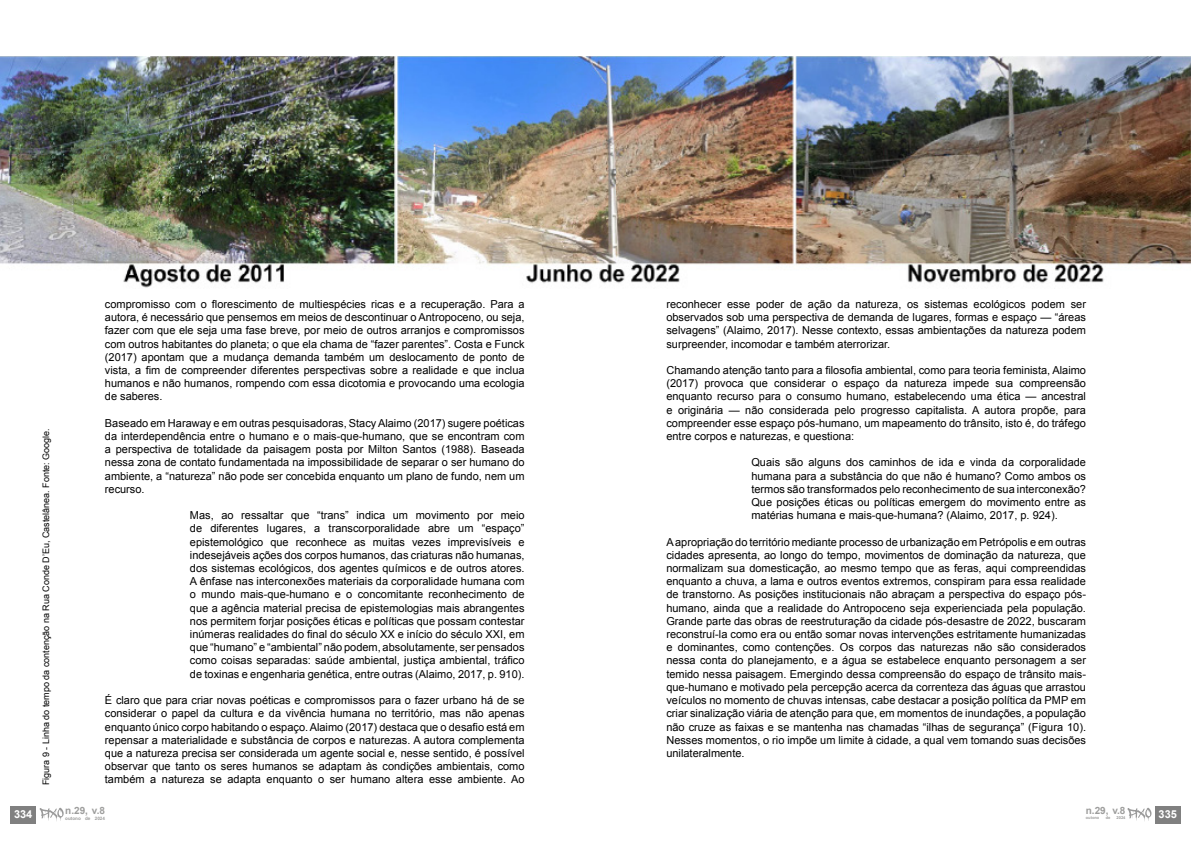
<style>
.page{position:relative;width:1191px;height:842px;background:#fff}
.page>*{position:absolute;margin:0;border:0;box-sizing:border-box;transform-origin:0 0}
.t1{font:11px/13.2px "Arial";color:#000;text-align:justify}
.t2{font:700 11px "Arial";color:#fff}
.t3{font:700 10px "Arial";color:#9d9d9c}
.t4{font:9px "Arial";color:#000}
.t5{font:700 4.6px "Arial";color:#9d9d9c}
.t6{font:700 4px "Arial";color:#9d9d9c}
</style>
<div class="page">
<img style="left:0;top:57px;width:1191px;height:231px">
<div style="left:11px;top:806px;width:25px;height:17px;background:#808080"></div>
<svg style="left:40px;top:808px;width:24px;height:13px"></svg>
<div style="left:1155px;top:806px;width:25px;height:17px;background:#808080"></div>
<svg style="left:1127px;top:808px;width:24px;height:13px"></svg>
<p class="t4" style="left:40px;top:785px;width:359px;rotate:-90deg">Figura 9 - Linha do tempo da contenção na Rua Conde D’Eu, Castelânea. Fonte: Google.</p>
<p class="t1" style="left:105px;top:298px;width:421px">compromisso com o florescimento de multiespécies ricas e a recuperação. Para a autora, é necessário que pensemos em meios de descontinuar o Antropoceno, ou seja, fazer com que ele seja uma fase breve, por meio de outros arranjos e compromissos com outros habitantes do planeta; o que ela chama de “fazer parentes”. Costa e Funck (2017) apontam que a mudança demanda também um deslocamento de ponto de vista, a fim de compreender diferentes perspectivas sobre a realidade e que inclua humanos e não humanos, rompendo com essa dicotomia e provocando uma ecologia de saberes.</p>
<p class="t1" style="left:105px;top:416px;width:421px">Baseado em Haraway e em outras pesquisadoras, Stacy Alaimo (2017) sugere poéticas da interdependência entre o humano e o mais-que-humano, que se encontram com a perspectiva de totalidade da paisagem posta por Milton Santos (1988). Baseada nessa zona de contato fundamentada na impossibilidade de separar o ser humano do ambiente, a “natureza” não pode ser concebida enquanto um plano de fundo, nem um recurso.</p>
<p class="t1" style="left:190px;top:509px;width:336px">Mas, ao ressaltar que “trans” indica um movimento por meio de diferentes lugares, a transcorporalidade abre um “espaço” epistemológico que reconhece as muitas vezes imprevisíveis e indesejáveis ações dos corpos humanos, das criaturas não humanas, dos sistemas ecológicos, dos agentes químicos e de outros atores.<br>A ênfase nas interconexões materiais da corporalidade humana com o mundo mais-que-humano e o concomitante reconhecimento de que a agência material precisa de epistemologias mais abrangentes nos permitem forjar posições éticas e políticas que possam contestar inúmeras realidades do final do século XX e início do século XXI, em que “humano” e “ambiental” não podem, absolutamente, ser pensados como coisas separadas: saúde ambiental, justiça ambiental, tráfico de toxinas e engenharia genética, entre outras (Alaimo, 2017, p. 910).</p>
<p class="t1" style="left:105px;top:694px;width:421px">É claro que para criar novas poéticas e compromissos para o fazer urbano há de se considerar o papel da cultura e da vivência humana no território, mas não apenas enquanto único corpo habitando o espaço. Alaimo (2017) destaca que o desafio está em repensar a materialidade e substância de corpos e naturezas. A autora complementa que a natureza precisa ser considerada um agente social e, nesse sentido, é possível observar que tanto os seres humanos se adaptam às condições ambientais, como também a natureza se adapta enquanto o ser humano altera esse ambiente. Ao</p>
<p class="t2" style="left:14px;top:807px;width:20px">334</p>
<p class="t3" style="left:65px;top:804px;width:41px">n.29, v.8</p>
<p class="t5" style="left:65px;top:815px;width:41px">outono de 2024</p>
<p class="t1" style="left:666px;top:298px;width:421px">reconhecer esse poder de ação da natureza, os sistemas ecológicos podem ser observados sob uma perspectiva de demanda de lugares, formas e espaço — “áreas selvagens” (Alaimo, 2017). Nesse contexto, essas ambientações da natureza podem surpreender, incomodar e também aterrorizar.</p>
<p class="t1" style="left:666px;top:364px;width:421px">Chamando atenção tanto para a filosofia ambiental, como para teoria feminista, Alaimo (2017) provoca que considerar o espaço da natureza impede sua compreensão enquanto recurso para o consumo humano, estabelecendo uma ética — ancestral e originária — não considerada pelo progresso capitalista. A autora propõe, para compreender esse espaço pós-humano, um mapeamento do trânsito, isto é, do tráfego entre corpos e naturezas, e questiona:</p>
<p class="t1" style="left:751px;top:456px;width:336px">Quais são alguns dos caminhos de ida e vinda da corporalidade humana para a substância do que não é humano? Como ambos os termos são transformados pelo reconhecimento de sua interconexão?<br>Que posições éticas ou políticas emergem do movimento entre as matérias humana e mais-que-humana? (Alaimo, 2017, p. 924).</p>
<p class="t1" style="left:666px;top:535px;width:421px">A apropriação do território mediante processo de urbanização em Petrópolis e em outras cidades apresenta, ao longo do tempo, movimentos de dominação da natureza, que normalizam sua domesticação, ao mesmo tempo que as feras, aqui compreendidas enquanto a chuva, a lama e outros eventos extremos, conspiram para essa realidade de transtorno. As posições institucionais não abraçam a perspectiva do espaço pós&shy;humano, ainda que a realidade do Antropoceno seja experienciada pela população.<br>Grande parte das obras de reestruturação da cidade pós-desastre de 2022, buscaram reconstruí-la como era ou então somar novas intervenções estritamente humanizadas e dominantes, como contenções. Os corpos das naturezas não são considerados nessa conta do planejamento, e a água se estabelece enquanto personagem a ser temido nessa paisagem. Emergindo dessa compreensão do espaço de trânsito mais&shy;que-humano e motivado pela percepção acerca da correnteza das águas que arrastou veículos no momento de chuvas intensas, cabe destacar a posição política da PMP em criar sinalização viária de atenção para que, em momentos de inundações, a população não cruze as faixas e se mantenha nas chamadas “ilhas de segurança” (Figura 10).<br>Nesses momentos, o rio impõe um limite à cidade, a qual vem tomando suas decisões unilateralmente.</p>
<p class="t3" style="left:1085px;top:804px;width:41px">n.29, v.8</p>
<p class="t6" style="left:1085px;top:815px;width:15px">outono</p>
<p class="t6" style="left:1105px;top:815px;width:6px">de</p>
<p class="t6" style="left:1116px;top:815px;width:10px">2024</p>
<p class="t2" style="left:1158px;top:807px;width:20px">335</p>
</div>
